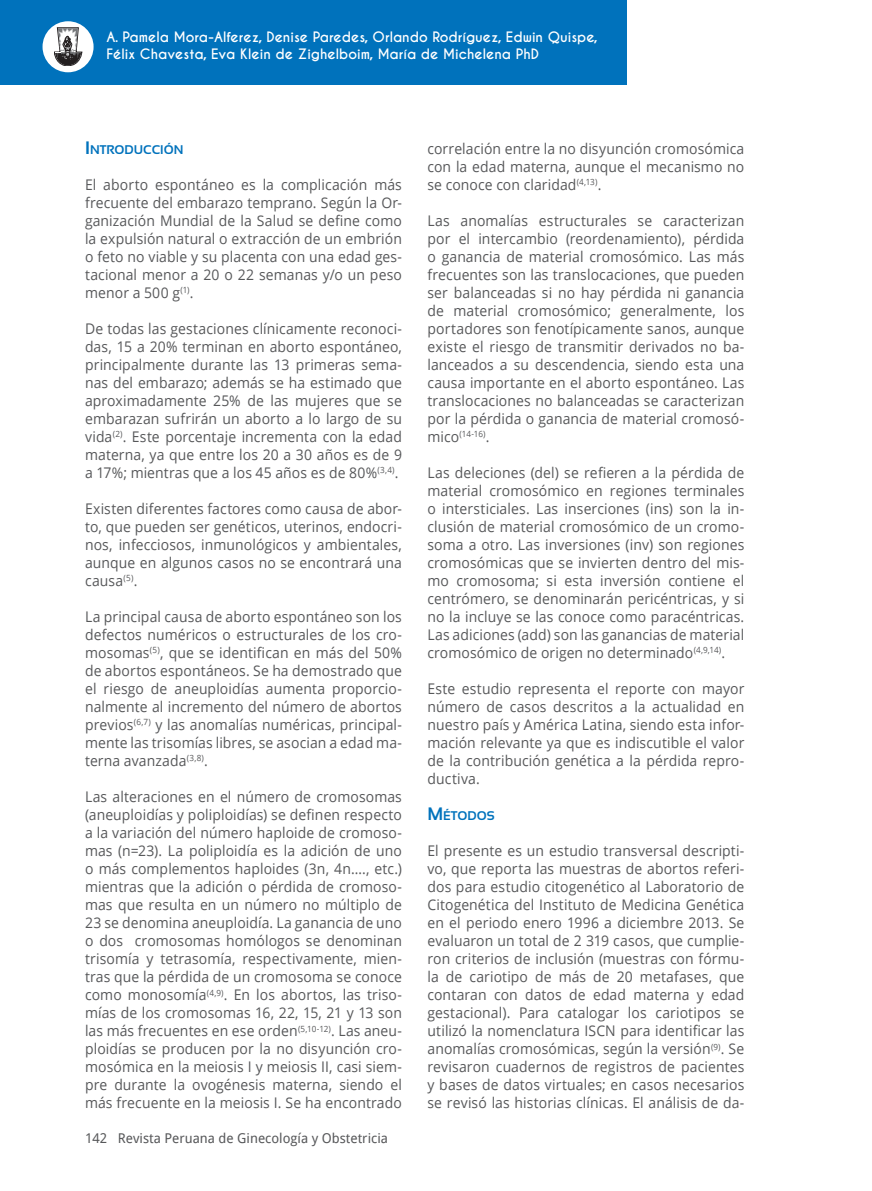
<style>
.page{position:relative;width:872px;height:1191px;background:#fff}
.page>*{position:absolute;margin:0;border:0;box-sizing:border-box;transform-origin:0 0}
.t1{font:14.7px/18px "Open Sans";letter-spacing:.005em;color:#57585a;text-align:justify;scale:.95 1}
.t2{font:700 13.5px/16.2px "Caviar Dreams";color:#fff}
.t3{font:13.5px "Droid Sans";color:#57585a}
.t4{font:700 12.6px "Sansation";color:#0072bc}
.t5{font:8.55px "Open Sans";color:#57585a;scale:.95 1}
.s1{font-size:18px}
.s2{font-size:14.7px}
</style>
<div class="page">
<div style="left:0;top:0;width:626px;height:85px;background:#0072bc"></div>
<div style="left:43px;top:21px;width:51px;height:51px;background:#fff;border-radius:50%"></div>
<svg style="left:54px;top:28px;width:28px;height:38px"></svg>
<p class="t2" style="left:106px;top:30px;width:493px">A. Pamela Mora-Alferez, Denise Paredes, Orlando Rodríguez, Edwin Quispe,<br>Félix Chavesta, Eva Klein de Zighelboim, María de Michelena PhD</p>
<p class="t4" style="left:85px;top:143px;width:100px"><span class="s1">I</span>NTRODUCCIÓN</p>
<p class="t1" style="left:85px;top:175px;width:335px">El aborto espontáneo es la complicación más frecuente del embarazo temprano. Según la Or&shy;ganización Mundial de la Salud se define como la expulsión natural o extracción de un embrión o feto no viable y su placenta con una edad ges&shy;tacional menor a 20 o 22 semanas y/o un peso menor a 500 g<sup>(1)</sup>.</p>
<p class="t1" style="left:85px;top:319px;width:335px">De todas las gestaciones clínicamente reconoci&shy;das, 15 a 20% terminan en aborto espontáneo, principalmente durante las 13 primeras sema&shy;nas del embarazo; además se ha estimado que aproximadamente 25% de las mujeres que se embarazan sufrirán un aborto a lo largo de su vida<sup>(2)</sup>. Este porcentaje incrementa con la edad materna, ya que entre los 20 a 30 años es de 9 a 17%; mientras que a los 45 años es de 80%<sup>(3,4)</sup>.</p>
<p class="t1" style="left:85px;top:499px;width:335px">Existen diferentes factores como causa de abor&shy;to, que pueden ser genéticos, uterinos, endocri&shy;nos, infecciosos, inmunológicos y ambientales, aunque en algunos casos no se encontrará una causa<sup>(5)</sup>.</p>
<p class="t1" style="left:85px;top:607px;width:335px">La principal causa de aborto espontáneo son los defectos numéricos o estructurales de los cro&shy;mosomas<sup>(5)</sup>, que se identifican en más del 50% de abortos espontáneos. Se ha demostrado que el riesgo de aneuploidías aumenta proporcio&shy;nalmente al incremento del número de abortos previos<sup>(6,7)</sup> y las anomalías numéricas, principal&shy;mente las trisomías libres, se asocian a edad ma&shy;terna avanzada<sup>(3,8)</sup>.</p>
<p class="t1" style="left:85px;top:787px;width:335px">Las alteraciones en el número de cromosomas (aneuploidías y poliploidías) se definen respecto a la variación del número haploide de cromoso&shy;mas (n=23). La poliploidía es la adición de uno o más complementos haploides (3n, 4n…., etc.) mientras que la adición o pérdida de cromoso&shy;mas que resulta en un número no múltiplo de 23 se denomina aneuploidía. La ganancia de uno o dos cromosomas homólogos se denominan trisomía y tetrasomía, respectivamente, mien&shy;tras que la pérdida de un cromosoma se conoce como monosomía<sup>(4,9)</sup>. En los abortos, las triso&shy;mías de los cromosomas 16, 22, 15, 21 y 13 son las más frecuentes en ese orden<sup>(5,10-12)</sup>. Las aneu&shy;ploidías se producen por la no disyunción cro&shy;mosómica en la meiosis I y meiosis II, casi siem&shy;pre durante la ovogénesis materna, siendo el más frecuente en la meiosis I. Se ha encontrado</p>
<p class="t3" style="left:85px;top:1128px;width:304px">142 Revista Peruana de Ginecología y Obstetricia</p>
<p class="t1" style="left:427px;top:139px;width:335px">correlación entre la no disyunción cromosómica con la edad materna, aunque el mecanismo no se conoce con claridad<sup>(4,13)</sup>.</p>
<p class="t1" style="left:427px;top:211px;width:335px">Las anomalías estructurales se caracterizan por el intercambio (reordenamiento), pérdida o ganancia de material cromosómico. Las más frecuentes son las translocaciones, que pueden ser balanceadas si no hay pérdida ni ganancia de material cromosómico; generalmente, los portadores son fenotípicamente sanos, aunque existe el riesgo de transmitir derivados no ba&shy;lanceados a su descendencia, siendo esta una causa importante en el aborto espontáneo. Las translocaciones no balanceadas se caracterizan por la pérdida o ganancia de material cromosó-</p>
<p class="t5" style="left:427px;top:428px;width:67px"><span class="s2">mico</span>(14-16)<span class="s2">.</span></p>
<p class="t1" style="left:427px;top:463px;width:335px">Las deleciones (del) se refieren a la pérdida de material cromosómico en regiones terminales o intersticiales. Las inserciones (ins) son la in&shy;clusión de material cromosómico de un cromo&shy;soma a otro. Las inversiones (inv) son regiones cromosómicas que se invierten dentro del mis&shy;mo cromosoma; si esta inversión contiene el centrómero, se denominarán pericéntricas, y si no la incluye se las conoce como paracéntricas.<br>Las adiciones (add) son las ganancias de material cromosómico de origen no determinado<sup>(4,9,14)</sup>.</p>
<p class="t1" style="left:427px;top:679px;width:335px">Este estudio representa el reporte con mayor número de casos descritos a la actualidad en nuestro país y América Latina, siendo esta infor&shy;mación relevante ya que es indiscutible el valor de la contribución genética a la pérdida repro&shy;ductiva.</p>
<p class="t4" style="left:427px;top:809px;width:69px"><span class="s1">M</span>ÉTODOS</p>
<p class="t1" style="left:427px;top:841px;width:335px">El presente es un estudio transversal descripti&shy;vo, que reporta las muestras de abortos referi&shy;dos para estudio citogenético al Laboratorio de Citogenética del Instituto de Medicina Genética en el periodo enero 1996 a diciembre 2013. Se evaluaron un total de 2 319 casos, que cumplie&shy;ron criterios de inclusión (muestras con fórmu&shy;la de cariotipo de más de 20 metafases, que contaran con datos de edad materna y edad gestacional). Para catalogar los cariotipos se utilizó la nomenclatura ISCN para identificar las anomalías cromosómicas, según la versión<sup>(9)</sup>. Se revisaron cuadernos de registros de pacientes y bases de datos virtuales; en casos necesarios se revisó las historias clínicas. El análisis de da-</p>
</div>
